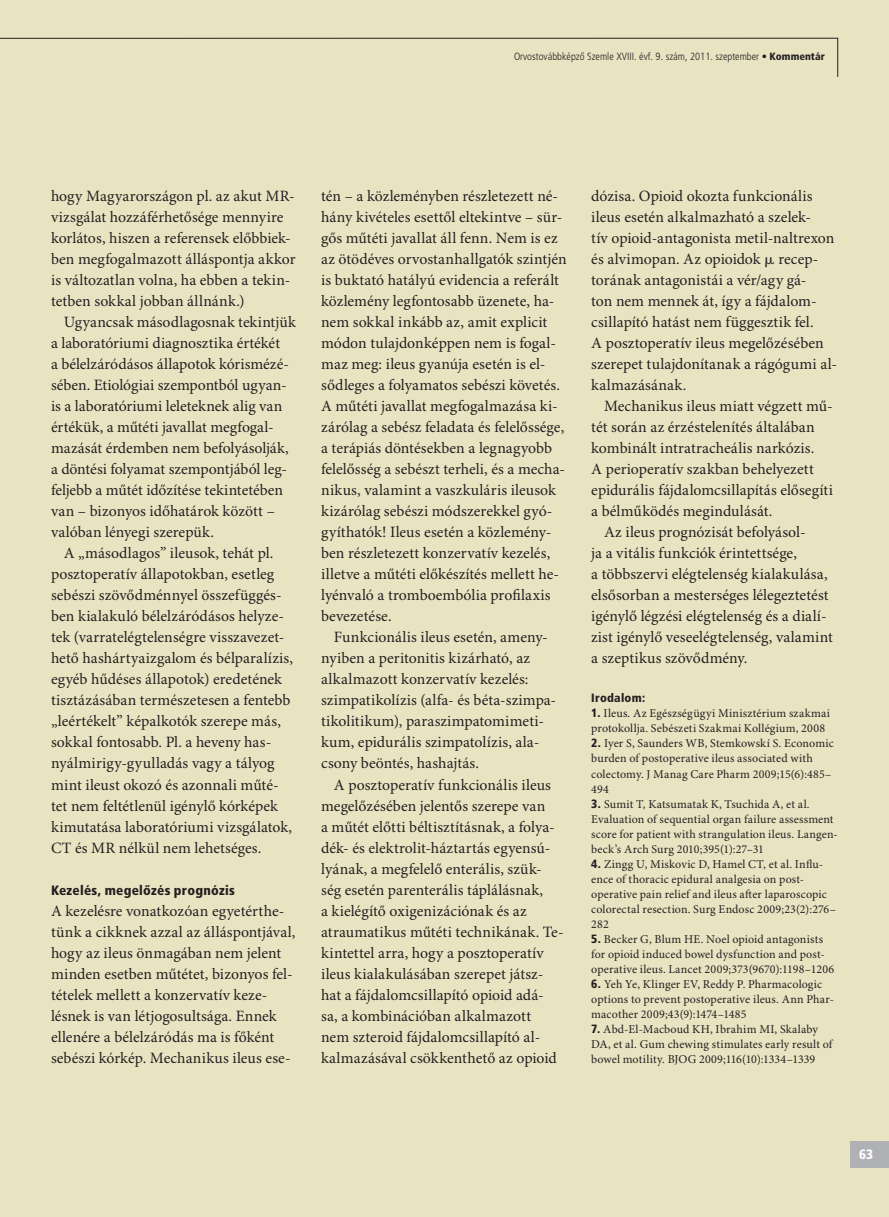
<style>
.page{position:relative;width:889px;height:1217px;background:#fff}
.page>*{position:absolute;margin:0;border:0;box-sizing:border-box;transform-origin:0 0}
.kenyér{font:15.75px/21px "Minion Pro";color:#231f20}
.kenyértompa{font:15.75px/21px "Minion Pro";color:#231f20}
.alcím2{font:900 condensed 13.5px "Frutiger";letter-spacing:.015em;color:#231f20}
.t1{font:13.5px "IMP Frutiger Cond Black";color:#fff}
.hivatkozás{font:12px/15px "Minion Pro";letter-spacing:.01em;color:#231f20}
.hivatkozás-2{font:900 condensed 12px "Frutiger";letter-spacing:.02em;color:#231f20}
.t2{font:300 condensed 10.5px "Frutiger";color:#231f20}
.s1{font-weight:900}
.s2{font-family:"Universal Greek Math Pi"}
.s3{font-family:"Frutiger";font-weight:900;font-stretch:condensed}
</style>
<div class="page">
<div style="left:0;top:0;width:889px;height:1216px;background:#e8e4c2"></div>
<svg style="left:0;top:37px;width:838px;height:40px"></svg>
<div style="left:850px;top:1140px;width:39px;height:27px;background:#b0b1b5"></div>
<p class="t2" style="left:514px;top:51px;width:312px">Orvostovábbképzô Szemle XVIII . évf. 9. szám, 2011. szeptember • <span class="s1">Kommentár</span></p>
<p class="kenyér" style="left:51px;top:186px;width:246px">hogy Magyarországon pl. az akut MR&shy;vizsgálat hozzáférhetősége mennyire korlátos, hiszen a referensek előbbiek&shy;ben megfogalmazott álláspontja akkor is változatlan volna, ha ebben a tekin&shy;tetben sokkal jobban állnánk.)</p>
<p class="kenyér" style="left:51px;top:312px;width:246px;text-indent:13px">Ugyancsak másodlagosnak tekintjük a laboratóriumi diagnosztika értékét<br>a bélelzáródásos állapotok kórismézé&shy;sében. Etiológiai szempontból ugyan&shy;is a laboratóriumi leleteknek alig van értékük, a műtéti javallat megfogal&shy;mazását érdemben nem befolyásolják, a döntési folyamat szempontjából leg&shy;feljebb a műtét időzítése tekintetében van – bizonyos időhatárok között – valóban lényegi szerepük.</p>
<p class="kenyér" style="left:51px;top:543px;width:243px;text-indent:13px">A „másodlagos” ileusok, tehát pl. posztoperatív állapotokban, esetleg sebészi szövődménnyel összefüggés&shy;ben kialakuló bélelzáródásos helyze&shy;tek (varratelégtelenségre visszavezet&shy;hető hashártyaizgalom és bélparalízis, egyéb hűdéses állapotok) eredetének tisztázásában természetesen a fentebb „leértékelt” képalkotók szerepe más, sokkal fontosabb. Pl. a heveny has&shy;nyálmirigy-gyulladás vagy a tályog mint ileust okozó és azonnali műté&shy;tet nem feltétlenül igénylő kórképek kimutatása laboratóriumi vizsgálatok, CT és MR nélkül nem lehetséges.</p>
<p class="alcím2" style="left:51px;top:881px;width:185px">Kezelés, megelôzés prognózis</p>
<p class="kenyértompa" style="left:51px;top:900px;width:246px">A kezelésre vonatkozóan egyetérthe&shy;tünk a cikknek azzal az álláspontjával, hogy az ileus önmagában nem jelent minden esetben műtétet, bizonyos fel&shy;tételek mellett a konzervatív keze&shy;lésnek is van létjogosultsága. Ennek ellenére a bélelzáródás ma is főként sebészi kórkép. Mechanikus ileus ese-</p>
<p class="kenyértompa" style="left:321px;top:186px;width:247px">tén – a közleményben részletezett né&shy;hány kivételes esettől eltekintve – sür&shy;gős műtéti javallat áll fenn. Nem is ez az ötödéves orvostanhallgatók szintjén is buktató hatályú evidencia a referált közlemény legfontosabb üzenete, ha&shy;nem sokkal inkább az, amit explicit módon tulajdonképpen nem is fogal&shy;maz meg: ileus gyanúja esetén is el&shy;sődleges a folyamatos sebészi követés.<br>A műtéti javallat megfogalmazása ki&shy;zárólag a sebész feladata és felelőssége, a terápiás döntésekben a legnagyobb felelősség a sebészt terheli, és a mecha&shy;nikus, valamint a vaszkuláris ileusok kizárólag sebészi módszerekkel gyó&shy;gyíthatók! Ileus esetén a közlemény&shy;ben részletezett konzervatív kezelés, illetve a műtéti előkészítés mellett he&shy;lyénvaló a tromboembólia profilaxis bevezetése.</p>
<p class="kenyér" style="left:321px;top:627px;width:235px;text-indent:13px">Funkcionális ileus esetén, amen - nyiben a peritonitis kizárható, az alkalmazott konzervatív kezelés: szimpatikolízis (alfa- és béta-szimpa&shy;tikolitikum), paraszimpatomimeti&shy;kum, epidurális szimpatolízis, ala&shy;csony beöntés, hashajtás.</p>
<p class="kenyér" style="left:321px;top:774px;width:244px;text-indent:13px">A posztoperatív funkcionális ileus megelőzésében jelentős szerepe van<br>a műtét előtti béltisztításnak, a folya&shy;dék- és elektrolit-háztartás egyensú&shy;lyának, a megfelelő enterális, szük&shy;ség esetén parenterális táplálásnak,<br>a kielégítő oxigenizációnak és az atraumatikus műtéti technikának. Te&shy;kintettel arra, hogy a posztoperatív ileus kialakulásában szerepet játsz&shy;hat a fájdalomcsillapító opioid adá&shy;sa, a kombinációban alkalmazott<br>nem szteroid fájdalomcsillapító al&shy;kalmazásával csökkenthető az opioid</p>
<p class="kenyér" style="left:591px;top:186px;width:247px">dózisa. Opioid okozta funkcionális ileus esetén alkalmazható a szelek-<br>tív opioid-antagonista metil-naltrexon és alvimopan. Az opioidok <span class="s2">m</span> recep&shy;torának antagonistái a vér/agy gá-<br>ton nem mennek át, így a fájdalom&shy;csillapító hatást nem függesztik fel.<br>A posztoperatív ileus megelőzésében szerepet tulajdonítanak a rágógumi al&shy;kalmazásának.</p>
<p class="kenyér" style="left:591px;top:396px;width:243px;text-indent:13px">Mechanikus ileus miatt végzett mű&shy;tét során az érzéstelenítés általában kombinált intratracheális narkózis.<br>A perioperatív szakban behelyezett epidurális fájdalomcsillapítás elősegíti a bélműködés megindulását.</p>
<p class="kenyér" style="left:591px;top:522px;width:243px;text-indent:13px">Az ileus prognózisát befolyásol-<br>ja a vitális funkciók érintettsége,<br>a többszervi elégtelenség kialakulása, elsősorban a mesterséges lélegeztetést igénylő légzési elégtelenség és a dialí&shy;zist igénylő veseelégtelenség, valamint a szeptikus szövődmény.</p>
<p class="hivatkozás-2" style="left:591px;top:691px;width:55px">Irodalom:</p>
<p class="hivatkozás" style="left:591px;top:706px;width:240px"><span class="s3">1.</span> Ileus. Az Egészségügyi Minisztérium szakmai protokollja. Sebészeti Szakmai Kollégium, 2008</p>
<p class="hivatkozás" style="left:591px;top:736px;width:244px"><span class="s3">2.</span> Iyer S, Saunders WB, Stemkowskí S. Economic burden of postoperative ileus associated with colectomy. J Manag Care Pharm 2009;15(6):485– 494</p>
<p class="hivatkozás" style="left:591px;top:796px;width:248px"><span class="s3">3.</span> Sumit T, Katsumatak K, Tsuchida A, et al.<br>Evaluation of sequential organ failure assessment score for patient with strangulation ileus. Langen&shy;beck’s Arch Surg 2010;395(1):27–31</p>
<p class="hivatkozás" style="left:591px;top:856px;width:246px"><span class="s3">4.</span> Zingg U, Miskovic D, Hamel CT, et al. Influ&shy;ence of thoracic epidural analgesia on post&shy;operative pain relief and ileus after laparoscopic colorectal resection. Surg Endosc 2009;23(2):276– 282</p>
<p class="hivatkozás" style="left:591px;top:931px;width:244px"><span class="s3">5.</span> Becker G, Blum HE. Noel opioid antagonists for opioid induced bowel dysfunction and post&shy;operative ileus. Lancet 2009;373(9670):1198–1206</p>
<p class="hivatkozás" style="left:591px;top:976px;width:244px"><span class="s3">6.</span> Yeh Ye, Klinger EV, Reddy P. Pharmacologic options to prevent postoperative ileus. Ann Phar&shy;macother 2009;43(9):1474–1485</p>
<p class="hivatkozás" style="left:591px;top:1021px;width:243px"><span class="s3">7.</span> Abd-El-Macboud KH, Ibrahim MI, Skalaby<br>DA, et al. Gum chewing stimulates early result of bowel motility. BJOG 2009;116(10):1334–1339</p>
<p class="t1" style="left:859px;top:1147px;width:16px">63</p>
</div>
